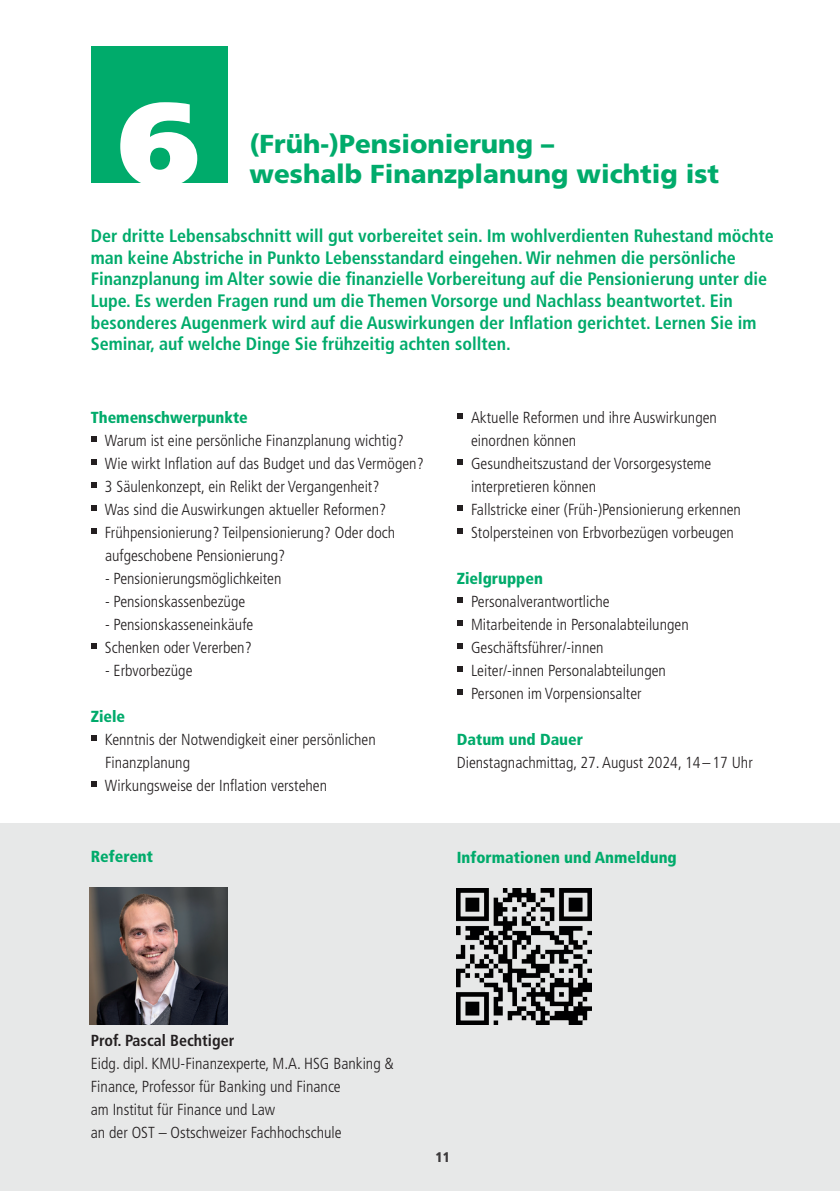
<style>
.page{position:relative;width:840px;height:1191px;background:#fff}
.page>*{position:absolute;margin:0;border:0;box-sizing:border-box;transform-origin:0 0}
.t1{font:900 118px "Frutiger LT Std";color:#fff}
._01_Titel{font:900 26px "Frutiger LT Std";color:#00ab6b}
._02_Leadtext{font:700 condensed 18px/21.6px "Frutiger LT Std";color:#00ab6b}
._04_Fliesstext{font:300 condensed 16px/23px "Frutiger LT Std";color:#231f20}
._03_Übertitel{font:900 condensed 16px "Frutiger LT Std";color:#00ab6b}
._04_Fliesstext-2{font:900 condensed 16px "Frutiger LT Std";color:#00ab6b}
._04_Fliesstext-3{font:700 condensed 16px "Frutiger LT Std";color:#231f20}
.t2{font:900 condensed 14px "Frutiger LT Std";color:#231f20}
</style>
<div class="page">
<div style="left:0;top:823px;width:839px;height:368px;background:#e7e8e8"></div>
<div style="left:91px;top:46px;width:136px;height:137px;background:#00ab6b"></div>
<svg style="left:91px;top:436px;width:5px;height:6px"></svg>
<svg style="left:91px;top:459px;width:5px;height:6px"></svg>
<svg style="left:91px;top:482px;width:5px;height:6px"></svg>
<svg style="left:91px;top:505px;width:5px;height:6px"></svg>
<svg style="left:91px;top:528px;width:5px;height:6px"></svg>
<svg style="left:91px;top:643px;width:5px;height:6px"></svg>
<svg style="left:91px;top:735px;width:5px;height:6px"></svg>
<svg style="left:91px;top:781px;width:5px;height:6px"></svg>
<svg style="left:457px;top:413px;width:5px;height:6px"></svg>
<svg style="left:457px;top:459px;width:5px;height:6px"></svg>
<svg style="left:457px;top:505px;width:5px;height:6px"></svg>
<svg style="left:457px;top:528px;width:5px;height:6px"></svg>
<svg style="left:457px;top:597px;width:5px;height:6px"></svg>
<svg style="left:457px;top:620px;width:5px;height:6px"></svg>
<svg style="left:457px;top:643px;width:5px;height:6px"></svg>
<svg style="left:457px;top:666px;width:5px;height:6px"></svg>
<svg style="left:457px;top:689px;width:5px;height:6px"></svg>
<img style="left:90px;top:887px;width:137px;height:137px">
<img style="left:456px;top:888px;width:135px;height:136px">
<p class="t1" style="left:118px;top:73px;width:82px">6</p>
<p class="_01_Titel" style="left:249px;top:128px;width:306px">(Früh-)Pensionierung –</p>
<p class="_01_Titel" style="left:249px;top:158px;width:471px">weshalb Finanzplanung wichtig ist</p>
<p class="_02_Leadtext" style="left:91px;top:225px;width:684px">Der dritte Lebensabschnitt will gut vorbereitet sein. Im wohlverdienten Ruhestand möchte man keine Abstriche in Punkto Lebensstandard eingehen. Wir nehmen die persönliche Finanzplanung im Alter sowie die finanzielle Vorbereitung auf die Pensionierung unter die Lupe. Es werden Fragen rund um die Themen Vorsorge und Nachlass beantwortet. Ein besonderes Augenmerk wird auf die Auswirkungen der Inflation gerichtet. Lernen Sie im Seminar, auf welche Dinge Sie frühzeitig achten sollten.</p>
<p class="_03_Übertitel" style="left:91px;top:408px;width:158px">Themenschwerpunkte</p>
<p class="_04_Fliesstext" style="left:105px;top:429px;width:300px">Warum ist eine persönliche Finanzplanung wichtig?</p>
<p class="_04_Fliesstext" style="left:105px;top:452px;width:320px">Wie wirkt Inflation auf das Budget und das Vermögen?</p>
<p class="_04_Fliesstext" style="left:105px;top:475px;width:276px">3 Säulenkonzept, ein Relikt der Vergangenheit?</p>
<p class="_04_Fliesstext" style="left:105px;top:498px;width:282px">Was sind die Auswirkungen aktueller Reformen?</p>
<p class="_04_Fliesstext" style="left:105px;top:521px;width:291px">Frühpensionierung? Teilpensionierung? Oder doch aufgeschobene Pensionierung?</p>
<p class="_04_Fliesstext" style="left:105px;top:567px;width:178px">- Pensionierungsmöglichkeiten</p>
<p class="_04_Fliesstext" style="left:105px;top:590px;width:142px">- Pensionskassenbezüge</p>
<p class="_04_Fliesstext" style="left:105px;top:613px;width:150px">- Pensionskasseneinkäufe</p>
<p class="_04_Fliesstext" style="left:105px;top:636px;width:148px">Schenken oder Vererben?</p>
<p class="_04_Fliesstext" style="left:105px;top:659px;width:89px">- Erbvorbezüge</p>
<p class="_03_Übertitel" style="left:91px;top:707px;width:36px">Ziele</p>
<p class="_04_Fliesstext" style="left:105px;top:728px;width:272px">Kenntnis der Notwendigkeit einer persönlichen<br>Finanzplanung</p>
<p class="_04_Fliesstext" style="left:105px;top:774px;width:223px">Wirkungsweise der Inflation verstehen</p>
<p class="_03_Übertitel" style="left:91px;top:847px;width:64px">Referent</p>
<p class="_04_Fliesstext" style="left:471px;top:406px;width:247px">Aktuelle Reformen und ihre Auswirkungen einordnen können</p>
<p class="_04_Fliesstext" style="left:471px;top:452px;width:242px">Gesundheitszustand der Vorsorgesysteme interpretieren können</p>
<p class="_04_Fliesstext" style="left:471px;top:498px;width:271px">Fallstricke einer (Früh-)Pensionierung erkennen</p>
<p class="_04_Fliesstext" style="left:471px;top:521px;width:264px">Stolpersteinen von Erbvorbezügen vorbeugen</p>
<p class="_03_Übertitel" style="left:456px;top:569px;width:87px">Zielgruppen</p>
<p class="_04_Fliesstext" style="left:471px;top:590px;width:140px">Personalverantwortliche</p>
<p class="_04_Fliesstext" style="left:471px;top:613px;width:219px">Mitarbeitende in Personalabteilungen</p>
<p class="_04_Fliesstext" style="left:471px;top:636px;width:134px">Geschäftsführer/-innen</p>
<p class="_04_Fliesstext" style="left:471px;top:659px;width:196px">Leiter/-innen Personalabteilungen</p>
<p class="_04_Fliesstext" style="left:471px;top:682px;width:172px">Personen im Vorpensionsalter</p>
<p class="_04_Fliesstext-2" style="left:456px;top:730px;width:127px">Datum und Dauer</p>
<p class="_04_Fliesstext" style="left:456px;top:751px;width:297px">Dienstagnachmittag, 27. August 2024, 14 –17 Uhr</p>
<p class="_04_Fliesstext-2" style="left:456px;top:847px;width:221px">Informationen und Anmeldung</p>
<p class="_04_Fliesstext-3" style="left:91px;top:1031px;width:145px">Prof. Pascal Bechtiger</p>
<p class="_04_Fliesstext" style="left:91px;top:1052px;width:304px">Eidg. dipl. KMU-Finanzexperte, M.A. HSG Banking &amp; Finance, Professor für Banking und Finance<br>am Institut für Finance und Law<br>an der OST – Ostschweizer Fachhochschule</p>
<p class="t2" style="left:435px;top:1148px;width:16px">11</p>
</div>
